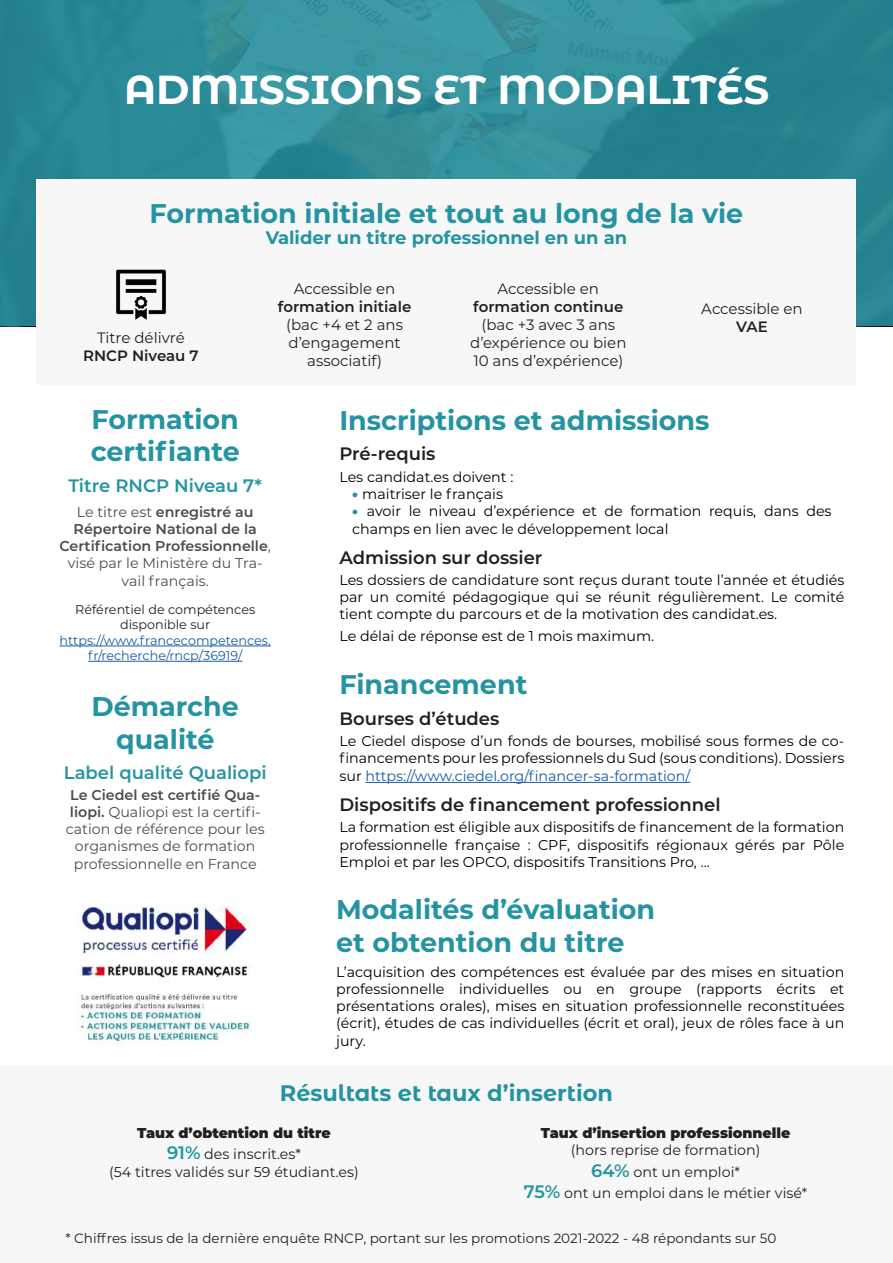
<style>
.page{position:relative;width:893px;height:1263px;background:#fff}
.page>*{position:absolute;margin:0;border:0;box-sizing:border-box;transform-origin:0 0}
.t1{font:700 40.5px "Montserrat Alternates";color:#fff}
.t2{font:700 27px/32.4px "Montserrat";color:#2494a2}
.t3{font:700 22.5px "Montserrat Alternates";color:#2494a2}
.t4{font:600 18px "Montserrat";color:#231f20}
.t5{font:600 18px "Montserrat";color:#2494a2}
.t6{font:700 18px "Montserrat";color:#2494a2}
.t7{font:15px/18px "Montserrat";color:#231f20;text-align:center}
.t8{font:600 15px "Montserrat";color:#231f20}
.t9{font:14.25px/17.1px "Montserrat";color:#000001;text-align:justify}
.t10{font:14.25px/17.2px "Montserrat";color:#4b4c4d;text-align:center}
.t11{font:600 14.25px/17.2px "Montserrat";color:#4b4c4d;text-align:center}
.t12{font:14.25px/21.6px "Montserrat";color:#231f20;text-align:center}
.t13{font:900 14.25px/21.6px "Montserrat";color:#231f20;text-align:center}
.t14{font:13.5px "Montserrat";color:#231f20}
.t15{font:12.75px/15.3px "Montserrat";color:#175d9e;text-align:center}
.t16{font:12.75px/15.3px "Montserrat";color:#231f20;text-align:center}
.s1{font-weight:400}
.s2{font-weight:600}
.s3{font-weight:900;color:#2494a2}
.s4{color:#175d9e}
.s5{font-weight:600;font-size:18px;color:#2494a2}
</style>
<div class="page">
<svg style="left:0;top:0;width:893px;height:326px;background:#2c8a96"></svg>
<hr style="left:365px;top:782px;width:325px;height:1px;background:#175d9e">
<div style="left:37px;top:179px;width:819px;height:206px;background:#f7f7f8"></div>
<img style="left:116px;top:269px;width:50px;height:51px">
<img style="left:77px;top:906px;width:174px;height:140px">
<div style="left:0;top:1065px;width:893px;height:198px;background:#f7f7f8"></div>
<hr style="left:60px;top:646px;width:211px;height:1px;background:#175d9e">
<hr style="left:88px;top:661px;width:154px;height:1px;background:#175d9e">
<h1 class="t1" style="left:124px;top:61px;width:647px">ADMISSIONS ET MODALITÉS</h1>
<h2 class="t2" style="left:150px;top:196px;width:595px">Formation initiale et tout au long de la vie</h2>
<p class="t6" style="left:266px;top:225px;width:363px">Valider un titre professionnel en un an</p>
<p class="t7" style="left:97px;top:328px;width:89px">Titre délivré</p>
<p class="t8" style="left:83px;top:345px;width:117px">RNCP Niveau 7</p>
<p class="t7" style="left:294px;top:279px;width:103px">Accessible en</p>
<p class="t8" style="left:278px;top:296px;width:135px">formation initiale</p>
<p class="t7" style="left:286px;top:315px;width:118px">(bac +4 et 2 ans d’engagement associatif)</p>
<p class="t7" style="left:498px;top:279px;width:103px">Accessible en</p>
<p class="t8" style="left:473px;top:296px;width:152px">formation continue</p>
<p class="t7" style="left:470px;top:315px;width:158px">(bac +3 avec 3 ans d’expérience ou bien<br>10 ans d’expérience)</p>
<p class="t7" style="left:701px;top:299px;width:103px">Accessible en</p>
<p class="t8" style="left:736px;top:316px;width:33px">VAE</p>
<h2 class="t2" style="left:91px;top:402px;width:151px">Formation certifiante</h2>
<p class="t5" style="left:68px;top:472px;width:195px">Titre RNCP Niveau 7*</p>
<p class="t11" style="left:60px;top:503px;width:213px"><span class="s1">Le titre est</span> enregistré au<br>Répertoire National de la<br>Certification Professionnelle<span class="s1">, visé par le Ministère du Tra&shy;vail français.</span></p>
<p class="t16" style="left:75px;top:601px;width:182px">Référentiel de compétences disponible sur</p>
<p class="t15" style="left:60px;top:632px;width:213px">https://www.francecompetences. fr/recherche/rncp/36919/</p>
<h2 class="t2" style="left:92px;top:689px;width:149px;text-align:center">Démarche qualité</h2>
<p class="t5" style="left:64px;top:759px;width:204px">Label qualité Qualiopi</p>
<p class="t10" style="left:66px;top:786px;width:200px"><span class="s2">Le Ciedel est certifié Qua&shy;liopi.</span> Qualiopi est la certifi&shy;cation de référence pour les organismes de formation professionnelle en France</p>
<h2 class="t2" style="left:339px;top:403px;width:372px">Inscriptions et admissions</h2>
<p class="t4" style="left:339px;top:441px;width:98px">Pré-requis</p>
<p class="t9" style="left:339px;top:467px;width:176px">Les candidat.es doivent :</p>
<p class="t9" style="left:352px;top:485px;width:152px"><span class="s3">•</span> maitriser le français</p>
<p class="t9" style="left:352px;top:501px;width:481px;line-height:18px"><span class="s3">•</span> avoir le niveau d’expérience et de formation requis, dans des champs en lien avec le développement local</p>
<p class="t4" style="left:339px;top:545px;width:205px">Admission sur dossier</p>
<p class="t9" style="left:339px;top:571px;width:506px">Les dossiers de candidature sont reçus durant toute l’année et étudiés par un comité pédagogique qui se réunit régulièrement. Le comité tient compte du parcours et de la motivation des candidat.es.</p>
<p class="t9" style="left:339px;top:627px;width:316px">Le délai de réponse est de 1 mois maximum.</p>
<h2 class="t2" style="left:339px;top:667px;width:189px">Financement</h2>
<p class="t4" style="left:339px;top:705px;width:162px">Bourses d’études</p>
<p class="t9" style="left:339px;top:731px;width:506px;line-height:17.5px">Le Ciedel dispose d’un fonds de bourses, mobilisé sous formes de co&shy;financements pour les professionnels du Sud (sous conditions). Dossiers sur <span class="s4">https://www.ciedel.org/financer-sa-formation/</span></p>
<p class="t4" style="left:339px;top:792px;width:383px">Dispositifs de financement professionnel</p>
<p class="t9" style="left:339px;top:818px;width:506px">La formation est éligible aux dispositifs de financement de la formation professionnelle française : CPF, dispositifs régionaux gérés par Pôle Emploi et par les OPCO, dispositifs Transitions Pro, ...</p>
<h2 class="t2" style="left:336px;top:892px;width:321px">Modalités d’évaluation et obtention du titre</h2>
<p class="t9" style="left:336px;top:963px;width:510px">L’acquisition des compétences est évaluée par des mises en situation professionnelle individuelles ou en groupe (rapports écrits et présentations orales), mises en situation professionnelle reconstituées (écrit), études de cas individuelles (écrit et oral), jeux de rôles face à un jury.</p>
<h3 class="t3" style="left:280px;top:1077px;width:335px">Résultats et taux d’insertion</h3>
<p class="t13" style="left:137px;top:1121px;width:195px">Taux d’obtention du titre<br><span class="s5">91%</span> <span class="s1">des inscrit.es*</span></p>
<p class="t12" style="left:109px;top:1161px;width:251px">(54 titres validés sur 59 étudiant.es)</p>
<p class="t13" style="left:541px;top:1121px;width:251px">Taux d’insertion professionnelle</p>
<p class="t12" style="left:524px;top:1139px;width:285px">(hors reprise de formation)<br><span class="s5">64%</span> ont un emploi*<br><span class="s5">75%</span> ont un emploi dans le métier visé*</p>
<p class="t14" style="left:65px;top:1229px;width:712px">* Chiffres issus de la dernière enquête RNCP, portant sur les promotions 2021-2022 - 48 répondants sur 50</p>
</div>
